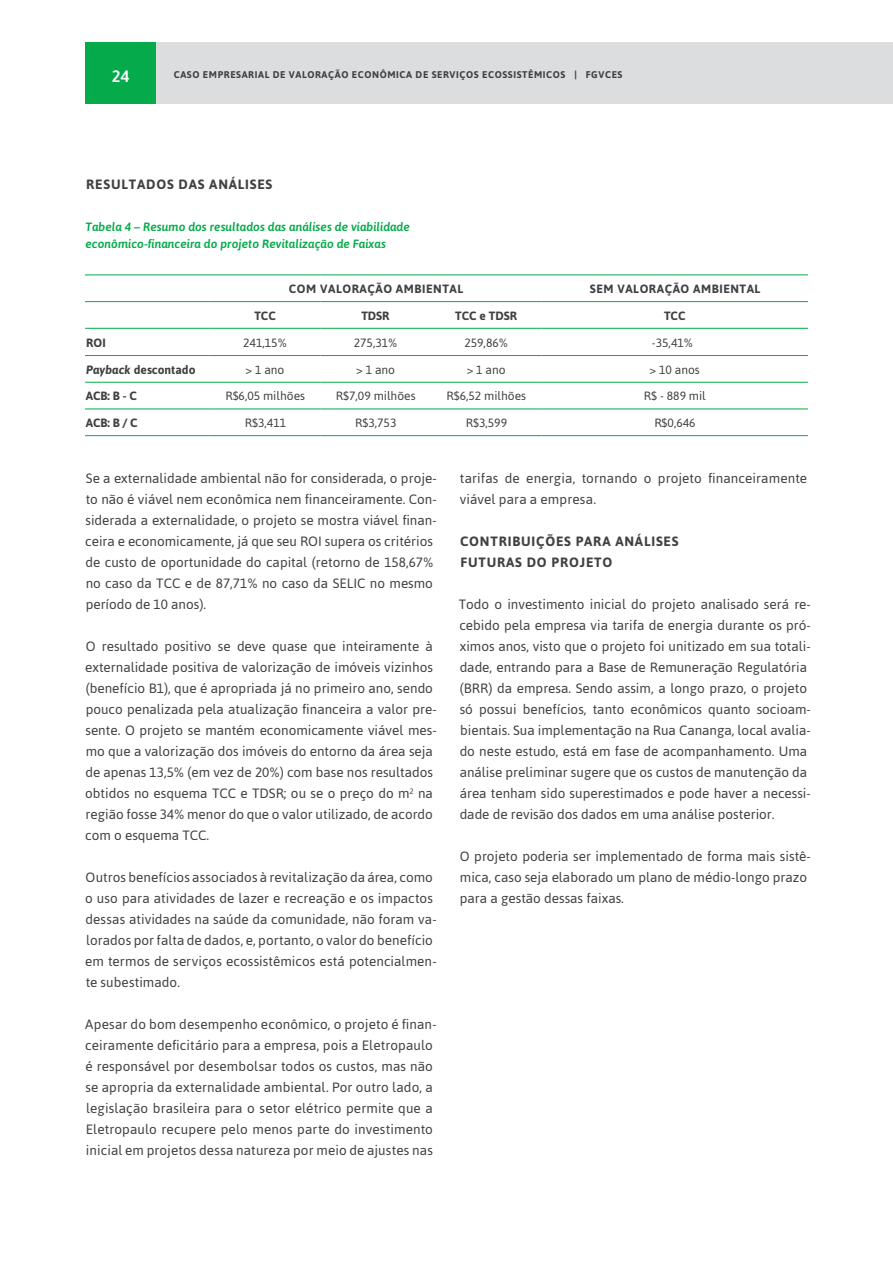
<style>
.page{position:relative;width:893px;height:1263px;background:#fff}
.page>*{position:absolute;margin:0;border:0;box-sizing:border-box;transform-origin:0 0}
.t1{font:500 16.5px "Asap";color:#fff}
.t2{font:13.5px/21px "Asap";color:#414042}
.t3{font:700 13.5px/21px "Asap";letter-spacing:.06em;color:#414042}
.t4{font:12px "Asap";color:#414042}
.t5{font:italic 500 12px/16.5px "Asap";color:#05aa4b}
.t6{font:700 12px "Asap";letter-spacing:.045em;color:#414042}
.t7{font:700 12px "Asap";color:#414042}
.t8{font:700 9.75px "Asap";letter-spacing:.06em;color:#414042}
.s1{font-style:italic}
</style>
<div class="page">
<div style="left:85px;top:43px;width:808px;height:61px;background:#dcddde"></div>
<div style="left:85px;top:43px;width:71px;height:61px;background:#05aa4b"></div>
<hr style="left:85px;top:275px;width:125px;height:1px;background:#05aa4b">
<hr style="left:210px;top:275px;width:110px;height:1px;background:#05aa4b">
<hr style="left:320px;top:275px;width:111px;height:1px;background:#05aa4b">
<hr style="left:431px;top:275px;width:110px;height:1px;background:#05aa4b">
<hr style="left:541px;top:275px;width:267px;height:1px;background:#05aa4b">
<hr style="left:85px;top:301px;width:125px;height:1px;background:#05aa4b">
<hr style="left:210px;top:301px;width:110px;height:1px;background:#05aa4b">
<hr style="left:320px;top:301px;width:111px;height:1px;background:#05aa4b">
<hr style="left:431px;top:301px;width:110px;height:1px;background:#05aa4b">
<hr style="left:541px;top:301px;width:267px;height:1px;background:#05aa4b">
<hr style="left:85px;top:328px;width:125px;height:1px;background:#05aa4b">
<hr style="left:210px;top:328px;width:110px;height:1px;background:#05aa4b">
<hr style="left:320px;top:328px;width:111px;height:1px;background:#05aa4b">
<hr style="left:431px;top:328px;width:110px;height:1px;background:#05aa4b">
<hr style="left:541px;top:328px;width:267px;height:1px;background:#05aa4b">
<hr style="left:85px;top:355px;width:125px;height:1px;background:#05aa4b">
<hr style="left:210px;top:355px;width:110px;height:1px;background:#05aa4b">
<hr style="left:320px;top:355px;width:111px;height:1px;background:#05aa4b">
<hr style="left:431px;top:355px;width:110px;height:1px;background:#05aa4b">
<hr style="left:541px;top:355px;width:267px;height:1px;background:#05aa4b">
<hr style="left:85px;top:382px;width:125px;height:1px;background:#05aa4b">
<hr style="left:210px;top:382px;width:110px;height:1px;background:#05aa4b">
<hr style="left:320px;top:382px;width:111px;height:1px;background:#05aa4b">
<hr style="left:431px;top:382px;width:110px;height:1px;background:#05aa4b">
<hr style="left:541px;top:382px;width:267px;height:1px;background:#05aa4b">
<hr style="left:85px;top:409px;width:125px;height:1px;background:#05aa4b">
<hr style="left:210px;top:409px;width:110px;height:1px;background:#05aa4b">
<hr style="left:320px;top:409px;width:111px;height:1px;background:#05aa4b">
<hr style="left:431px;top:409px;width:110px;height:1px;background:#05aa4b">
<hr style="left:541px;top:409px;width:267px;height:1px;background:#05aa4b">
<hr style="left:85px;top:435px;width:125px;height:1px;background:#05aa4b">
<hr style="left:210px;top:435px;width:110px;height:1px;background:#05aa4b">
<hr style="left:320px;top:435px;width:111px;height:1px;background:#05aa4b">
<hr style="left:431px;top:435px;width:110px;height:1px;background:#05aa4b">
<hr style="left:541px;top:435px;width:267px;height:1px;background:#05aa4b">
<p class="t1" style="left:112px;top:65px;width:19px">24</p>
<p class="t8" style="left:174px;top:68px;width:450px">CASO EMPRESARIAL DE VALORAÇÃO ECONÔMICA DE SERVIÇOS ECOSSISTÊMICOS | FGVCES</p>
<p class="t3" style="left:86px;top:173px;width:188px">RESULTADOS DAS ANÁLISES</p>
<p class="t5" style="left:85px;top:218px;width:326px">Tabela 4 – Resumo dos resultados das análises de viabilidade econômico-financeira do projeto Revitalização de Faixas</p>
<p class="t6" style="left:289px;top:281px;width:176px">COM VALORAÇÃO AMBIENTAL</p>
<p class="t6" style="left:590px;top:281px;width:172px">SEM VALORAÇÃO AMBIENTAL</p>
<p class="t6" style="left:254px;top:308px;width:23px">TCC</p>
<p class="t6" style="left:361px;top:308px;width:30px">TDSR</p>
<p class="t6" style="left:455px;top:308px;width:63px">TCC e TDSR</p>
<p class="t6" style="left:664px;top:308px;width:23px">TCC</p>
<p class="t6" style="left:86px;top:335px;width:21px">ROI</p>
<p class="t4" style="left:243px;top:335px;width:45px">241,15%</p>
<p class="t4" style="left:354px;top:335px;width:45px">275,31%</p>
<p class="t4" style="left:464px;top:335px;width:45px">259,86%</p>
<p class="t4" style="left:652px;top:335px;width:43px">-35,41%</p>
<p class="t7" style="left:86px;top:361px;width:111px"><span class="s1">Payback</span> descontado</p>
<p class="t4" style="left:246px;top:362px;width:40px">&gt; 1 ano</p>
<p class="t4" style="left:356px;top:362px;width:40px">&gt; 1 ano</p>
<p class="t4" style="left:467px;top:362px;width:40px">&gt; 1 ano</p>
<p class="t4" style="left:649px;top:362px;width:52px">&gt; 10 anos</p>
<p class="t6" style="left:86px;top:388px;width:53px">ACB: B - C</p>
<p class="t4" style="left:225px;top:388px;width:81px">R$6,05 milhões</p>
<p class="t4" style="left:336px;top:388px;width:81px">R$7,09 milhões</p>
<p class="t4" style="left:446px;top:388px;width:81px">R$6,52 milhões</p>
<p class="t4" style="left:644px;top:388px;width:63px">R$ - 889 mil</p>
<p class="t6" style="left:86px;top:415px;width:53px">ACB: B / C</p>
<p class="t4" style="left:245px;top:415px;width:43px">R$3,411</p>
<p class="t4" style="left:355px;top:415px;width:43px">R$3,753</p>
<p class="t4" style="left:466px;top:415px;width:43px">R$3,599</p>
<p class="t4" style="left:654px;top:415px;width:43px">R$0,646</p>
<p class="t2" style="left:85px;top:467px;width:353px">Se a externalidade ambiental não for considerada, o proje&shy;to não é viável nem econômica nem financeiramente. Con&shy;siderada a externalidade, o projeto se mostra viável finan&shy;ceira e economicamente, já que seu ROI supera os critérios de custo de oportunidade do capital (retorno de 158,67% no caso da TCC e de 87,71% no caso da SELIC no mesmo período de 10 anos).</p>
<p class="t2" style="left:85px;top:635px;width:353px">O resultado positivo se deve quase que inteiramente à externalidade positiva de valorização de imóveis vizinhos (benefício B1), que é apropriada já no primeiro ano, sendo pouco penalizada pela atualização financeira a valor pre&shy;sente. O projeto se mantém economicamente viável mes&shy;mo que a valorização dos imóveis do entorno da área seja de apenas 13,5% (em vez de 20%) com base nos resultados obtidos no esquema TCC e TDSR; ou se o preço do m<sup>2</sup> na região fosse 34% menor do que o valor utilizado, de acordo com o esquema TCC.</p>
<p class="t2" style="left:85px;top:866px;width:353px">Outros benefícios associados à revitalização da área, como o uso para atividades de lazer e recreação e os impactos dessas atividades na saúde da comunidade, não foram va&shy;lorados por falta de dados, e, portanto, o valor do benefício em termos de serviços ecossistêmicos está potencialmen&shy;te subestimado.</p>
<p class="t2" style="left:85px;top:1013px;width:353px">Apesar do bom desempenho econômico, o projeto é finan&shy;ceiramente deficitário para a empresa, pois a Eletropaulo é responsável por desembolsar todos os custos, mas não se apropria da externalidade ambiental. Por outro lado, a legislação brasileira para o setor elétrico permite que a Eletropaulo recupere pelo menos parte do investimento inicial em projetos dessa natureza por meio de ajustes nas</p>
<p class="t2" style="left:460px;top:467px;width:349px">tarifas de energia, tornando o projeto financeiramente viável para a empresa.</p>
<p class="t3" style="left:460px;top:530px;width:220px">CONTRIBUIÇÕES PARA ANÁLISES<br>FUTURAS DO PROJETO</p>
<p class="t2" style="left:459px;top:593px;width:354px">Todo o investimento inicial do projeto analisado será re&shy;cebido pela empresa via tarifa de energia durante os pró&shy;ximos anos, visto que o projeto foi unitizado em sua totali&shy;dade, entrando para a Base de Remuneração Regulatória (BRR) da empresa. Sendo assim, a longo prazo, o projeto só possui benefícios, tanto econômicos quanto socioam&shy;bientais. Sua implementação na Rua Cananga, local avalia&shy;do neste estudo, está em fase de acompanhamento. Uma análise preliminar sugere que os custos de manutenção da área tenham sido superestimados e pode haver a necessi&shy;dade de revisão dos dados em uma análise posterior.</p>
<p class="t2" style="left:460px;top:845px;width:352px">O projeto poderia ser implementado de forma mais sistê&shy;mica, caso seja elaborado um plano de médio-longo prazo para a gestão dessas faixas.</p>
</div>
